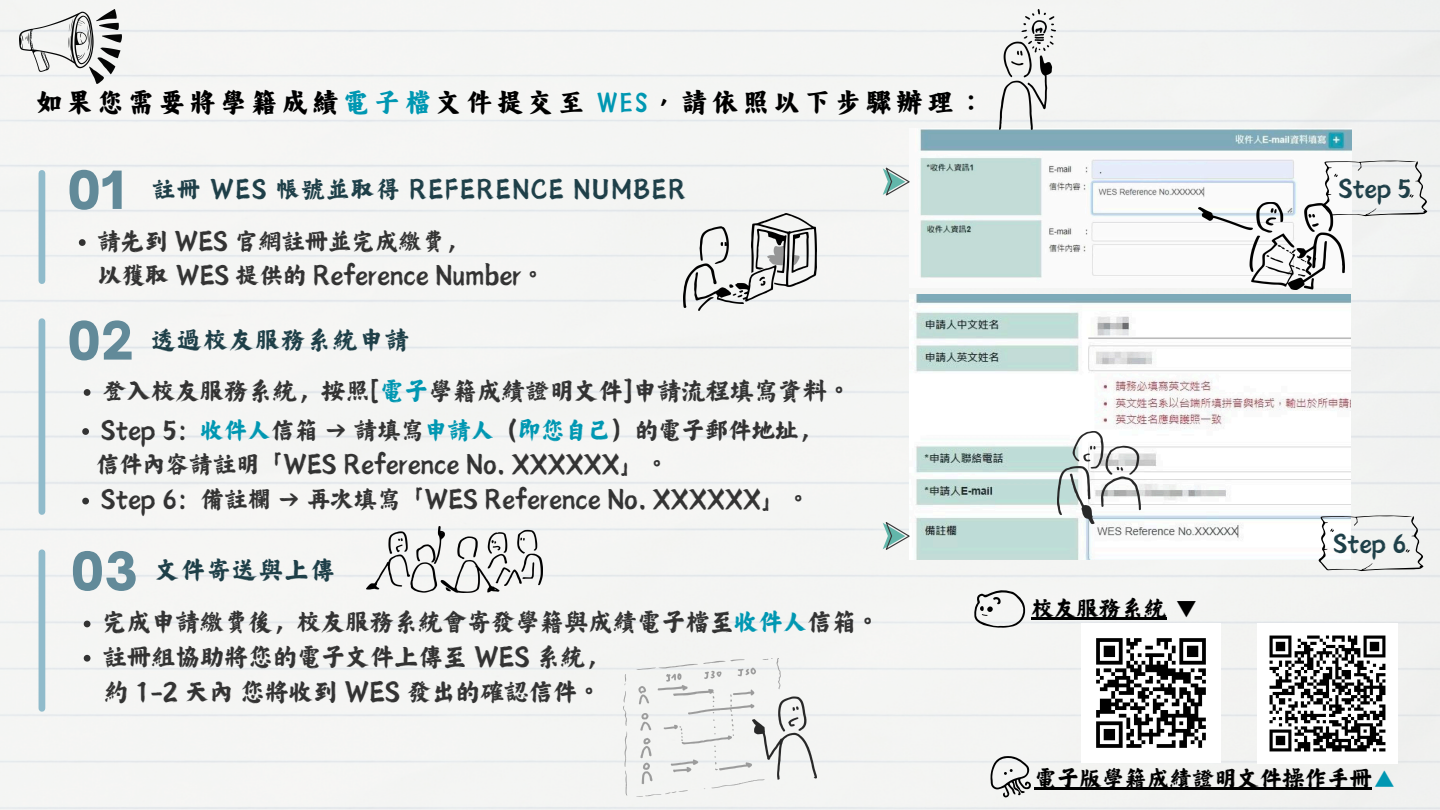
<style>
.page{position:relative;width:1440px;height:810px;background:#f4f5f3}
.page>*{position:absolute;margin:0;border:0;box-sizing:border-box;transform-origin:0 0}
.t1{font:900 50.3px "Open Sauce One";color:#628a99}
.t2{font:32px "Canva Rhyming Mandarin Regular Script TC";letter-spacing:.06em;color:#000}
.t3{font:27px "Canva Yi Cai TC";color:#333}
.t4{font:27px "Canva Yi Cai TC";letter-spacing:.06em;color:#1e3f48}
.t5{font:26px "Canva Yi Cai TC";color:#333}
.t6{font:26px "Canva Yi Cai TC";letter-spacing:.06em;color:#1e3f48}
.t7{font:25px "Canva Yi Cai TC";color:#000}
.t8{font:25px "Canva Yi Cai TC";color:#1e3f48}
.t9{font:20px "Noto Sans TC";color:#000}
.t10{font:20px "Noto Sans TC";color:#0097b2}
.s1{color:#0097b2}
</style>
<div class="page">
<div style="left:39px;top:173px;width:6px;height:108px;background:#90bbcb"></div>
<div style="left:39px;top:322px;width:6px;height:190px;background:#90bbcb"></div>
<div style="left:39px;top:553px;width:6px;height:155px;background:#90bbcb"></div>
<img style="left:910px;top:128px;width:442px;height:159px">
<img style="left:910px;top:294px;width:440px;height:266px">
<img style="left:1082px;top:624px;width:139px;height:139px">
<img style="left:1257px;top:623px;width:140px;height:140px">
<svg style="left:883px;top:522px;width:27px;height:28px"></svg>
<svg style="left:883px;top:168px;width:27px;height:28px"></svg>
<img style="left:1000px;top:9px;width:55px;height:121px">
<svg style="left:974px;top:589px;width:51px;height:39px"></svg>
<img style="left:19px;top:9px;width:103px;height:74px">
<svg style="left:1318px;top:515px;width:107px;height:56px"></svg>
<img style="left:624px;top:659px;width:192px;height:138px">
<img style="left:367px;top:526px;width:175px;height:66px">
<svg style="left:990px;top:755px;width:41px;height:42px"></svg>
<svg style="left:1322px;top:160px;width:107px;height:56px"></svg>
<img style="left:1057px;top:431px;width:84px;height:95px">
<img style="left:684px;top:213px;width:132px;height:98px">
<img style="left:1199px;top:203px;width:146px;height:87px">
<svg style="left:79px;top:239px;width:7px;height:7px"></svg>
<svg style="left:84px;top:389px;width:6px;height:7px"></svg>
<svg style="left:82px;top:428px;width:7px;height:7px"></svg>
<svg style="left:82px;top:498px;width:7px;height:6px"></svg>
<svg style="left:84px;top:621px;width:6px;height:6px"></svg>
<svg style="left:84px;top:655px;width:6px;height:7px"></svg>
<hr style="left:1031px;top:617px;width:136px;height:3px;background:#000">
<hr style="left:1034px;top:787px;width:338px;height:2px;background:#000">
<p class="t2" style="left:35px;top:86px;width:952px">如果您需要將學籍成績<span class="s1">電子檔</span>文件提交至 <span class="s1">WES</span>，請依照以下步驟辦理：</p>
<p class="t1" style="left:67px;top:159px;width:59px">01</p>
<p class="t8" style="left:1339px;top:176px;width:75px">Step 5</p>
<p class="t6" style="left:152px;top:177px;width:536px">註冊 WES 帳號並取得 REFERENCE NUMBER</p>
<p class="t5" style="left:98px;top:228px;width:373px">請先到 WES 官網註冊並完成繳費，</p>
<p class="t5" style="left:99px;top:262px;width:448px">以獲取 WES 提供的 Reference Number。</p>
<h1 class="t1" style="left:67px;top:309px;width:68px">02</h1>
<p class="t4" style="left:152px;top:326px;width:259px">透過校友服務系統申請</p>
<p class="t3" style="left:103px;top:377px;width:750px">登入校友服務系統，按照[<span class="s1">電子</span>學籍成績證明文件]申請流程填寫資料。</p>
<p class="t5" style="left:101px;top:417px;width:722px">Step 5：<span class="s1">收件人</span>信箱 → 請填寫<span class="s1">申請人</span>（<span class="s1">即您自己</span>）的電子郵件地址，</p>
<h2 class="t5" style="left:96px;top:451px;width:575px">信件內容請註明「WES Reference No. XXXXXX」。</h2>
<p class="t5" style="left:101px;top:487px;width:711px">Step 6：備註欄 → 再次填寫「WES Reference No. XXXXXX」。</p>
<p class="t1" style="left:70px;top:540px;width:69px">03</p>
<p class="t4" style="left:155px;top:557px;width:181px">文件寄送與上傳</p>
<p class="t3" style="left:103px;top:609px;width:779px">完成申請繳費後，校友服務系統會寄發學籍與成績電子檔至<span class="s1">收件人</span>信箱。</p>
<p class="t3" style="left:103px;top:643px;width:508px">註冊組協助將您的電子文件上傳至 WES 系統，</p>
<p class="t3" style="left:104px;top:678px;width:499px">約 1-2 天內您將收到 WES 發出的確認信件。</p>
<p class="t7" style="left:1031px;top:596px;width:137px">校友服務系統</p>
<h2 class="t9" style="left:1177px;top:593px;width:21px">▼</h2>
<p class="t8" style="left:1333px;top:531px;width:75px">Step 6</p>
<p class="t7" style="left:1034px;top:766px;width:339px">電子版學籍成績證明文件操作手冊</p>
<p class="t10" style="left:1374px;top:764px;width:21px">▲</p>
</div>
